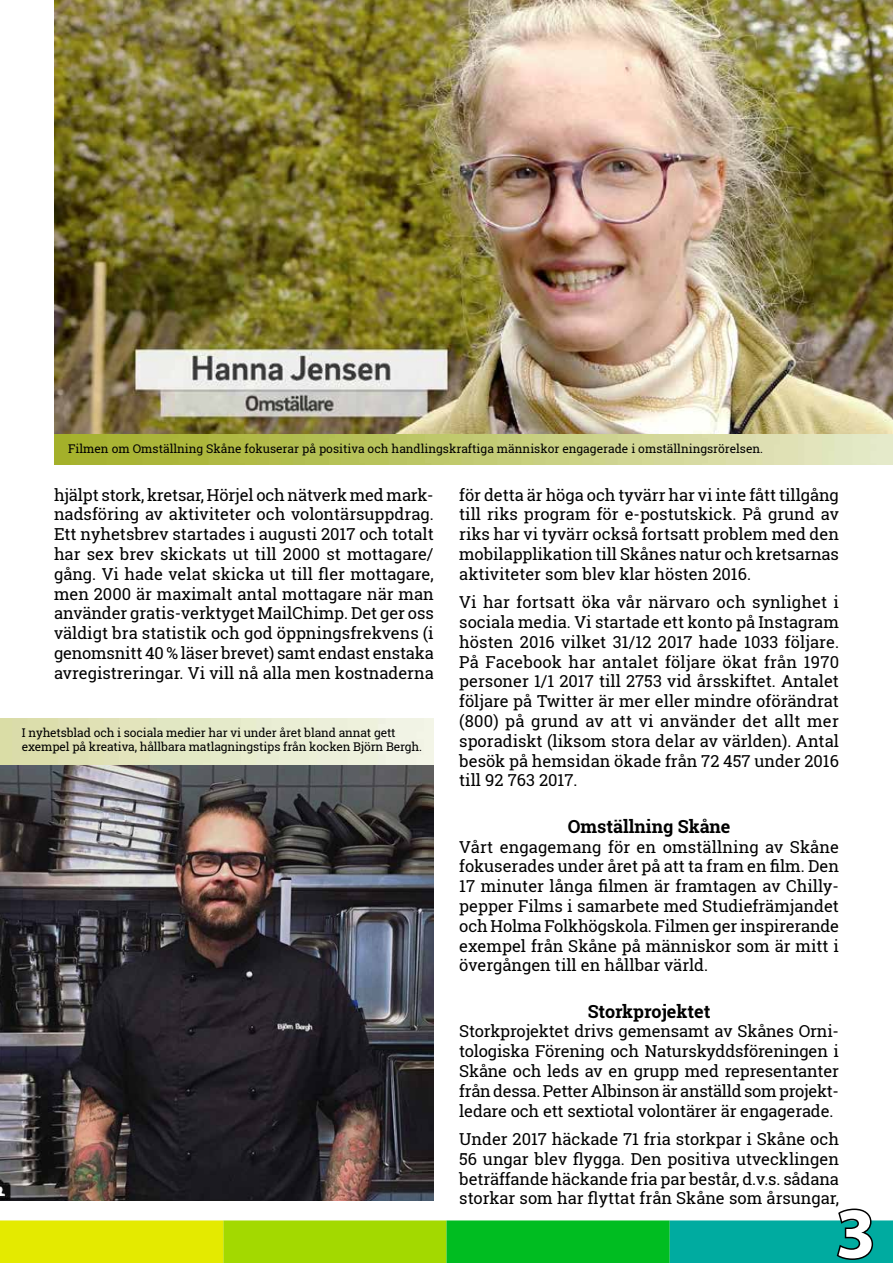
<style>
.page{position:relative;width:893px;height:1263px;background:#fff}
.page>*{position:absolute;margin:0;border:0;box-sizing:border-box;transform-origin:0 0}
.t1{font:700 72px "Myriad Pro";color:#fff}
.t2{font:700 18px "Roboto Slab PRINT";color:#000}
.t3{font:16.5px/19.8px "Roboto Slab PRINT";color:#000;text-align:justify}
.t4{font:12px/14.4px "Roboto Slab PRINT";letter-spacing:-.01em;color:#000}
</style>
<div class="page">
<div style="left:223px;top:1220px;width:223px;height:43px;background:#a3d900;border:2px solid #a3d900"></div>
<div style="left:446px;top:1220px;width:224px;height:43px;background:#00bd21;border:2px solid #00bd21"></div>
<div style="left:670px;top:1220px;width:223px;height:43px;background:#00aba0;border:2px solid #00aba0"></div>
<div style="left:0;top:1220px;width:223px;height:43px;background:#e4ea00;border:2px solid #e4ea00"></div>
<svg style="left:0;top:1220px;width:1px;height:43px"></svg>
<svg style="left:834px;top:1208px;width:41px;height:53px"></svg>
<img style="left:0;top:719px;width:434px;height:481px">
<img style="left:54px;top:0;width:839px;height:465px">
<p class="t4" style="left:68px;top:441px;width:697px">Filmen om Omställning Skåne fokuserar på positiva och handlingskraftiga människor engagerade i omställningsrörelsen.</p>
<p class="t3" style="left:54px;top:485px;width:381px">hjälpt stork, kretsar, Hörjel och nätverk med mark&shy;nadsföring av aktiviteter och volontärsuppdrag.<br>Ett nyhetsbrev startades i augusti 2017 och totalt har sex brev skickats ut till 2000 st mottagare/ gång. Vi hade velat skicka ut till fler mottagare, men 2000 är maximalt antal mottagare när man använder gratis-verktyget MailChimp. Det ger oss väldigt bra statistik och god öppningsfrekvens (i genomsnitt 40 % läser brevet) samt endast enstaka avregistreringar. Vi vill nå alla men kostnaderna</p>
<p class="t3" style="left:459px;top:485px;width:381px">för detta är höga och tyvärr har vi inte fått tillgång till riks program för e-postutskick. På grund av riks har vi tyvärr också fortsatt problem med den mobilapplikation till Skånes natur och kretsarnas aktiviteter som blev klar hösten 2016.</p>
<p class="t3" style="left:459px;top:592px;width:381px">Vi har fortsatt öka vår närvaro och synlighet i sociala media. Vi startade ett konto på Instagram hösten 2016 vilket 31/12 2017 hade 1033 följare.<br>På Facebook har antalet följare ökat från 1970 personer 1/1 2017 till 2753 vid årsskiftet. Antalet följare på Twitter är mer eller mindre oförändrat (800) på grund av att vi använder det allt mer sporadiskt (liksom stora delar av världen). Antal besök på hemsidan ökade från 72 457 under 2016 till 92 763 2017.</p>
<p class="t2" style="left:568px;top:814px;width:164px">Omställning Skåne</p>
<p class="t3" style="left:459px;top:836px;width:381px">Vårt engagemang för en omställning av Skåne fokuserades under året på att ta fram en film. Den 17 minuter långa filmen är framtagen av Chilly&shy;pepper Films i samarbete med Studiefrämjandet och Holma Folkhögskola. Filmen ger inspirerande exempel från Skåne på människor som är mitt i övergången till en hållbar värld.</p>
<p class="t2" style="left:588px;top:999px;width:124px">Storkprojektet</p>
<p class="t3" style="left:459px;top:1021px;width:381px">Storkprojektet drivs gemensamt av Skånes Orni&shy;tologiska Förening och Naturskyddsföreningen i Skåne och leds av en grupp med representanter från dessa. Petter Albinson är anställd som projekt&shy;ledare och ett sextiotal volontärer är engagerade.</p>
<p class="t3" style="left:459px;top:1129px;width:381px">Under 2017 häckade 71 fria storkpar i Skåne och 56 ungar blev flygga. Den positiva utvecklingen beträffande häckande fria par består, d.v.s. sådana storkar som har flyttat från Skåne som årsungar,</p>
<p class="t4" style="left:22px;top:725px;width:402px">I nyhetsblad och i sociala medier har vi under året bland annat gett exempel på kreativa, hållbara matlagningstips från kocken Björn Bergh.</p>
<h1 class="t1" style="left:836px;top:1186px;width:41px">3</h1>
</div>
